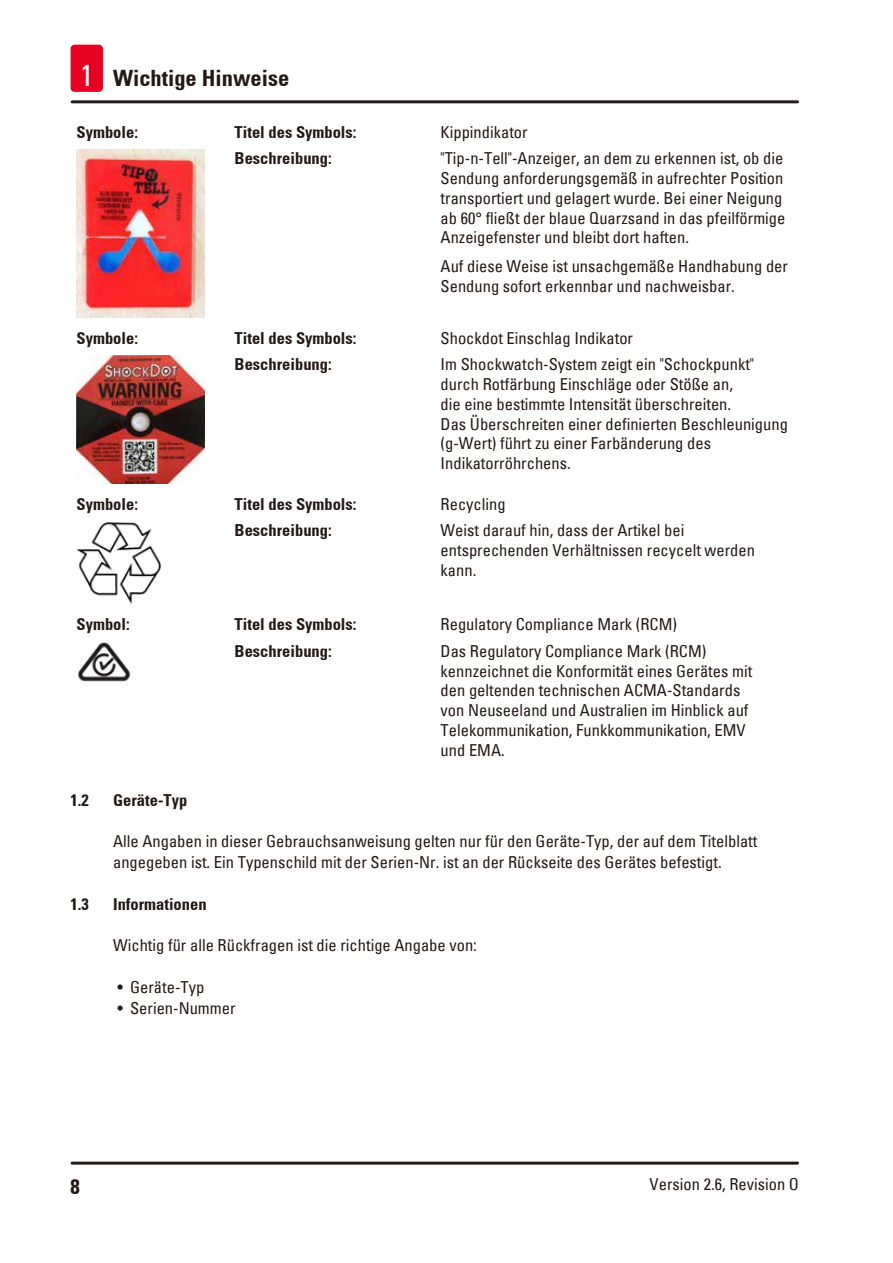
<style>
.page{position:relative;width:893px;height:1263px;background:#fff}
.page>*{position:absolute;margin:0;border:0;box-sizing:border-box;transform-origin:0 0}
.t1{font:700 condensed 22.5px "Univers";color:#231916}
.t2{font:700 condensed 21px "Univers";color:#231916}
.Table_text{font:condensed 16.5px/19.8px "Univers";color:#231916}
.Description_text{font:condensed 16.5px/20.9px "Univers";color:#231916}
.Table_heading{font:700 condensed 16.5px "Univers";color:#231916}
.s1{font-weight:400;font-size:30px;color:#fff}
</style>
<div class="page">
<hr style="left:72px;top:1161px;width:725px;height:3px;background:#231916">
<hr style="left:72px;top:100px;width:725px;height:3px;background:#231916">
<div style="left:71px;top:45px;width:32px;height:47px;background:#e60021;border-radius:4px"></div>
<img style="left:77px;top:150px;width:127px;height:167px">
<img style="left:77px;top:356px;width:127px;height:127px">
<img style="left:77px;top:522px;width:84px;height:82px">
<img style="left:78px;top:642px;width:52px;height:40px">
<h1 class="t1" style="left:80px;top:65px;width:211px"><span class="s1">1</span> Wichtige Hinweise</h1>
<p class="Table_heading" style="left:77px;top:122px;width:63px">Symbole:</p>
<p class="Table_heading" style="left:235px;top:122px;width:123px">Titel des Symbols:</p>
<p class="Table_text" style="left:441px;top:122px;width:89px">Kippindikator</p>
<p class="Table_heading" style="left:235px;top:148px;width:99px">Beschreibung:</p>
<p class="Table_text" style="left:441px;top:148px;width:346px">"Tip-n-Tell"-Anzeiger, an dem zu erkennen ist, ob die Sendung anforderungsgemäß in aufrechter Position transportiert und gelagert wurde. Bei einer Neigung ab 60° fließt der blaue Quarzsand in das pfeilförmige Anzeigefenster und bleibt dort haften.</p>
<p class="Table_text" style="left:441px;top:256px;width:349px">Auf diese Weise ist unsachgemäße Handhabung der<br>Sendung sofort erkennbar und nachweisbar.</p>
<p class="Table_heading" style="left:77px;top:328px;width:63px">Symbole:</p>
<p class="Table_heading" style="left:235px;top:328px;width:123px">Titel des Symbols:</p>
<p class="Table_text" style="left:441px;top:328px;width:194px">Shockdot Einschlag Indikator</p>
<p class="Table_heading" style="left:235px;top:354px;width:99px">Beschreibung:</p>
<p class="Table_text" style="left:441px;top:354px;width:349px">Im Shockwatch-System zeigt ein "Schockpunkt" durch Rotfärbung Einschläge oder Stöße an,<br>die eine bestimmte Intensität überschreiten.<br>Das Überschreiten einer definierten Beschleunigung (g-Wert) führt zu einer Farbänderung des Indikatorröhrchens.</p>
<p class="Table_heading" style="left:77px;top:494px;width:63px">Symbole:</p>
<p class="Table_heading" style="left:235px;top:494px;width:123px">Titel des Symbols:</p>
<p class="Table_text" style="left:441px;top:494px;width:67px">Recycling</p>
<p class="Table_heading" style="left:235px;top:520px;width:99px">Beschreibung:</p>
<p class="Table_text" style="left:441px;top:520px;width:316px">Weist darauf hin, dass der Artikel bei entsprechenden Verhältnissen recycelt werden kann.</p>
<p class="Table_heading" style="left:77px;top:614px;width:55px">Symbol:</p>
<p class="Table_heading" style="left:235px;top:614px;width:123px">Titel des Symbols:</p>
<p class="Table_text" style="left:441px;top:614px;width:238px">Regulatory Compliance Mark (RCM)</p>
<p class="Table_heading" style="left:235px;top:641px;width:99px">Beschreibung:</p>
<p class="Table_text" style="left:441px;top:641px;width:313px">Das Regulatory Compliance Mark (RCM) kennzeichnet die Konformität eines Gerätes mit den geltenden technischen ACMA-Standards von Neuseeland und Australien im Hinblick auf Telekommunikation, Funkkommunikation, EMV und EMA.</p>
<p class="Table_heading" style="left:71px;top:789px;width:20px">1.2</p>
<p class="Table_heading" style="left:113px;top:789px;width:76px">Geräte-Typ</p>
<p class="Description_text" style="left:113px;top:830px;width:646px">Alle Angaben in dieser Gebrauchsanweisung gelten nur für den Geräte-Typ, der auf dem Titelblatt angegeben ist. Ein Typenschild mit der Serien-Nr. ist an der Rückseite des Gerätes befestigt.</p>
<p class="Table_heading" style="left:71px;top:894px;width:20px">1.3</p>
<p class="Table_heading" style="left:113px;top:894px;width:95px">Informationen</p>
<p class="Description_text" style="left:113px;top:935px;width:365px">Wichtig für alle Rückfragen ist die richtige Angabe von:</p>
<p class="Table_text" style="left:117px;top:977px;width:88px">• Geräte-Typ</p>
<p class="Table_text" style="left:117px;top:998px;width:120px">• Serien-Nummer</p>
<p class="t2" style="left:71px;top:1173px;width:11px">8</p>
<p class="Table_text" style="left:650px;top:1173px;width:151px">Version 2.6, Revision O</p>
</div>
